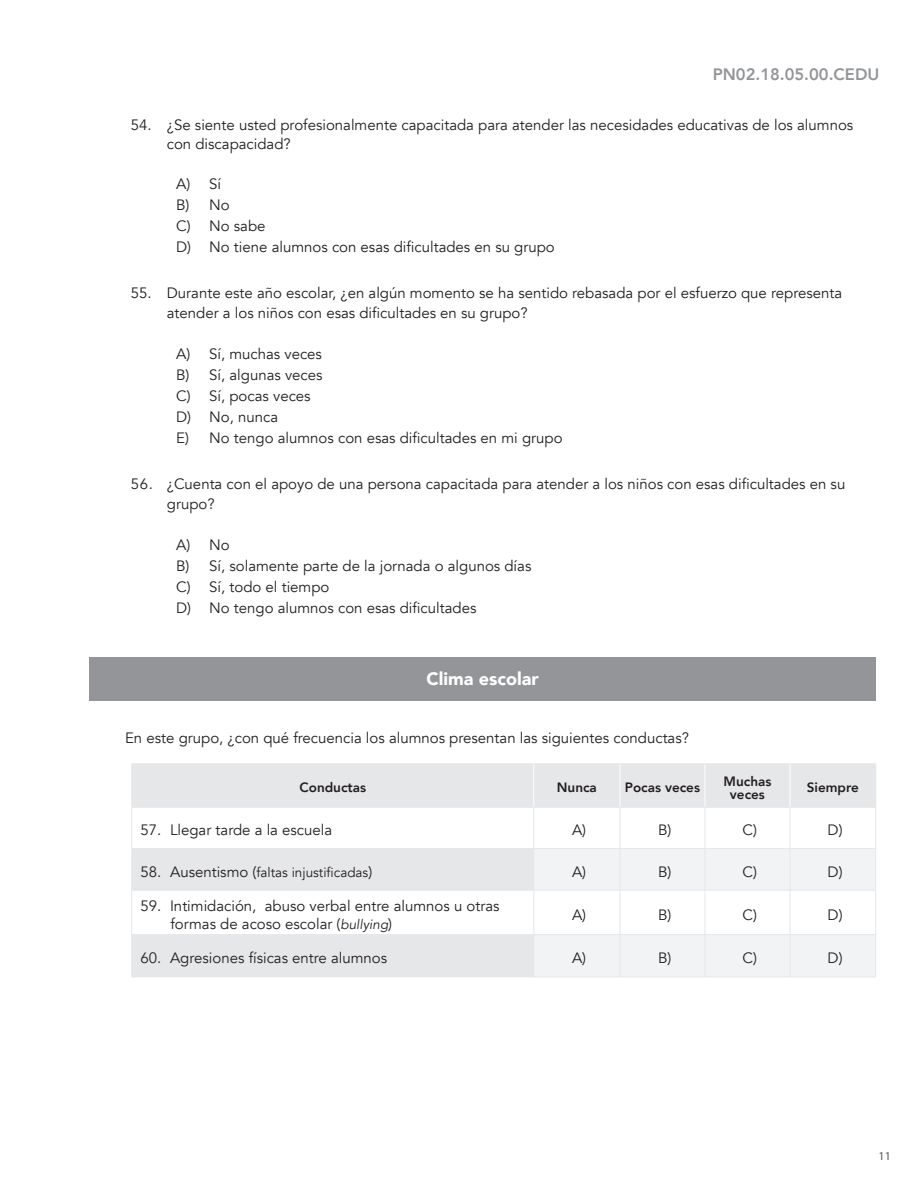
<style>
.page{position:relative;width:918px;height:1188px;background:#fff}
.page>*{position:absolute;margin:0;border:0;box-sizing:border-box;transform-origin:0 0}
.t1{font:900 18px "Avenir";color:#fff}
.t2{font:800 16.5px "Avenir";color:#939598}
.t3{font:15px/21px "Avenir";color:#231f20}
.t4{font:800 13.5px/13.5px "Avenir";color:#231f20;text-align:center}
.t5{font:13.5px "Avenir";color:#231f20}
.t6{font:12px "Myriad Pro";color:#57585a}
.s1{font-size:15px}
.s2{font-style:italic;font-size:13.5px}
</style>
<div class="page">
<div style="left:89px;top:657px;width:787px;height:44px;background:#939598"></div>
<svg style="left:132px;top:764px;width:743px;height:213px;fill:#e6e7e9"></svg>
<svg style="left:534px;top:849px;width:341px;height:128px;fill:#f2f3f4"></svg>
<hr style="left:533px;top:764px;width:1px;height:43px;background:#fff">
<hr style="left:620px;top:764px;width:1px;height:43px;background:#fff">
<hr style="left:705px;top:764px;width:1px;height:43px;background:#fff">
<hr style="left:790px;top:764px;width:1px;height:43px;background:#fff">
<hr style="left:533px;top:808px;width:1px;height:40px;background:#e6e7e9">
<hr style="left:620px;top:808px;width:1px;height:40px;background:#e6e7e9">
<hr style="left:705px;top:808px;width:1px;height:40px;background:#e6e7e9">
<hr style="left:790px;top:808px;width:1px;height:40px;background:#e6e7e9">
<hr style="left:875px;top:808px;width:1px;height:40px;background:#e6e7e9">
<hr style="left:534px;top:848px;width:86px;height:1px;background:#e6e7e9">
<hr style="left:533px;top:849px;width:1px;height:41px;background:#e6e7e9">
<hr style="left:620px;top:848px;width:85px;height:1px;background:#e6e7e9">
<hr style="left:620px;top:849px;width:1px;height:41px;background:#e6e7e9">
<hr style="left:705px;top:848px;width:85px;height:1px;background:#e6e7e9">
<hr style="left:705px;top:849px;width:1px;height:41px;background:#e6e7e9">
<hr style="left:790px;top:848px;width:86px;height:1px;background:#e6e7e9">
<hr style="left:790px;top:849px;width:1px;height:41px;background:#e6e7e9">
<hr style="left:875px;top:849px;width:1px;height:41px;background:#e6e7e9">
<hr style="left:533px;top:891px;width:1px;height:43px;background:#e6e7e9">
<hr style="left:620px;top:891px;width:1px;height:43px;background:#e6e7e9">
<hr style="left:705px;top:891px;width:1px;height:43px;background:#e6e7e9">
<hr style="left:790px;top:891px;width:1px;height:43px;background:#e6e7e9">
<hr style="left:875px;top:891px;width:1px;height:43px;background:#e6e7e9">
<hr style="left:534px;top:934px;width:86px;height:1px;background:#e6e7e9">
<hr style="left:533px;top:935px;width:1px;height:42px;background:#e6e7e9">
<hr style="left:620px;top:934px;width:85px;height:1px;background:#e6e7e9">
<hr style="left:620px;top:935px;width:1px;height:42px;background:#e6e7e9">
<hr style="left:705px;top:934px;width:85px;height:1px;background:#e6e7e9">
<hr style="left:705px;top:935px;width:1px;height:42px;background:#e6e7e9">
<hr style="left:790px;top:934px;width:86px;height:1px;background:#e6e7e9">
<hr style="left:790px;top:935px;width:1px;height:42px;background:#e6e7e9">
<hr style="left:875px;top:935px;width:1px;height:42px;background:#e6e7e9">
<hr style="left:131px;top:808px;width:1px;height:40px;background:#e6e7e9">
<hr style="left:534px;top:807px;width:86px;height:1px;background:#e6e7e9">
<hr style="left:620px;top:807px;width:85px;height:1px;background:#e6e7e9">
<hr style="left:705px;top:807px;width:85px;height:1px;background:#e6e7e9">
<hr style="left:790px;top:807px;width:86px;height:1px;background:#e6e7e9">
<hr style="left:131px;top:848px;width:403px;height:1px;background:#e6e7e9">
<hr style="left:131px;top:849px;width:1px;height:41px;background:#e6e7e9">
<hr style="left:131px;top:890px;width:403px;height:1px;background:#e6e7e9">
<hr style="left:131px;top:891px;width:1px;height:43px;background:#e6e7e9">
<hr style="left:534px;top:890px;width:86px;height:1px;background:#e6e7e9">
<hr style="left:620px;top:890px;width:85px;height:1px;background:#e6e7e9">
<hr style="left:705px;top:890px;width:85px;height:1px;background:#e6e7e9">
<hr style="left:790px;top:890px;width:86px;height:1px;background:#e6e7e9">
<hr style="left:131px;top:934px;width:403px;height:1px;background:#e6e7e9">
<hr style="left:131px;top:935px;width:1px;height:42px;background:#e6e7e9">
<hr style="left:131px;top:977px;width:403px;height:1px;background:#e6e7e9">
<hr style="left:534px;top:977px;width:86px;height:1px;background:#e6e7e9">
<hr style="left:620px;top:977px;width:85px;height:1px;background:#e6e7e9">
<hr style="left:705px;top:977px;width:85px;height:1px;background:#e6e7e9">
<hr style="left:790px;top:977px;width:86px;height:1px;background:#e6e7e9">
<hr style="left:131px;top:763px;width:403px;height:1px;background:#e6e7e9">
<hr style="left:131px;top:764px;width:1px;height:43px;background:#e6e7e9">
<hr style="left:534px;top:763px;width:86px;height:1px;background:#e6e7e9">
<hr style="left:620px;top:763px;width:85px;height:1px;background:#e6e7e9">
<hr style="left:705px;top:763px;width:85px;height:1px;background:#e6e7e9">
<hr style="left:790px;top:763px;width:86px;height:1px;background:#e6e7e9">
<hr style="left:875px;top:764px;width:1px;height:43px;background:#e6e7e9">
<hr style="left:131px;top:807px;width:403px;height:1px;background:#e6e7e9">
<p class="t2" style="left:713px;top:61px;width:168px">PN02.18.05.00.CEDU</p>
<p class="t3" style="left:167px;top:115px;width:688px;line-height:19.5px;text-indent:-36px">54. ¿Se siente usted profesionalmente capacitada para atender las necesidades educativas de los alumnos con discapacidad?</p>
<p class="t3" style="left:176px;top:174px;width:380px">A) Sí<br>B) No<br>C) No sabe<br>D) No tiene alumnos con esas dificultades en su grupo</p>
<p class="t3" style="left:167px;top:283px;width:677px;line-height:19.5px;text-indent:-36px">55. Durante este año escolar, ¿en algún momento se ha sentido rebasada por el esfuerzo que representa atender a los niños con esas dificultades en su grupo?</p>
<p class="t3" style="left:176px;top:343px;width:388px">A) Sí, muchas veces<br>B) Sí, algunas veces<br>C) Sí, pocas veces<br>D) No, nunca<br>E) No tengo alumnos con esas dificultades en mi grupo</p>
<p class="t3" style="left:167px;top:475px;width:680px;line-height:19.5px;text-indent:-36px">56. ¿Cuenta con el apoyo de una persona capacitada para atender a los niños con esas dificultades en su grupo?</p>
<p class="t3" style="left:176px;top:535px;width:357px">A) No<br>B) Sí, solamente parte de la jornada o algunos días<br>C) Sí, todo el tiempo<br>D) No tengo alumnos con esas dificultades</p>
<p class="t1" style="left:427px;top:663px;width:114px">Clima escolar</p>
<p class="t3" style="left:125px;top:727px;width:566px">En este grupo, ¿con qué frecuencia los alumnos presentan las siguientes conductas?</p>
<p class="t4" style="left:300px;top:781px;width:68px">Conductas</p>
<p class="t4" style="left:557px;top:781px;width:42px">Nunca</p>
<p class="t4" style="left:625px;top:781px;width:77px">Pocas veces</p>
<p class="t4" style="left:724px;top:774px;width:49px">Muchas veces</p>
<p class="t4" style="left:807px;top:781px;width:54px">Siempre</p>
<p class="t3" style="left:141px;top:820px;width:193px">57. Llegar tarde a la escuela</p>
<p class="t3" style="left:572px;top:820px;width:16px">A)</p>
<p class="t3" style="left:658px;top:820px;width:15px">B)</p>
<p class="t3" style="left:743px;top:820px;width:16px">C)</p>
<p class="t3" style="left:828px;top:820px;width:17px">D)</p>
<p class="t5" style="left:141px;top:864px;width:233px"><span class="s1">58. Ausentismo (</span>faltas injustificadas<span class="s1">)</span></p>
<p class="t3" style="left:572px;top:861px;width:16px">A)</p>
<p class="t3" style="left:658px;top:861px;width:15px">B)</p>
<p class="t3" style="left:743px;top:861px;width:16px">C)</p>
<p class="t3" style="left:828px;top:861px;width:17px">D)</p>
<p class="t3" style="left:171px;top:897px;width:331px;line-height:18px;text-indent:-30px">59. Intimidación, abuso verbal entre alumnos u otras formas de acoso escolar (<span class="s2">bullying</span>)</p>
<p class="t3" style="left:572px;top:904px;width:16px">A)</p>
<p class="t3" style="left:658px;top:904px;width:15px">B)</p>
<p class="t3" style="left:743px;top:904px;width:16px">C)</p>
<p class="t3" style="left:828px;top:904px;width:17px">D)</p>
<p class="t3" style="left:141px;top:948px;width:248px">60. Agresiones físicas entre alumnos</p>
<p class="t3" style="left:572px;top:948px;width:16px">A)</p>
<p class="t3" style="left:658px;top:948px;width:15px">B)</p>
<p class="t3" style="left:743px;top:948px;width:16px">C)</p>
<p class="t3" style="left:828px;top:948px;width:17px">D)</p>
<p class="t6" style="left:879px;top:1149px;width:14px">11</p>
</div>
